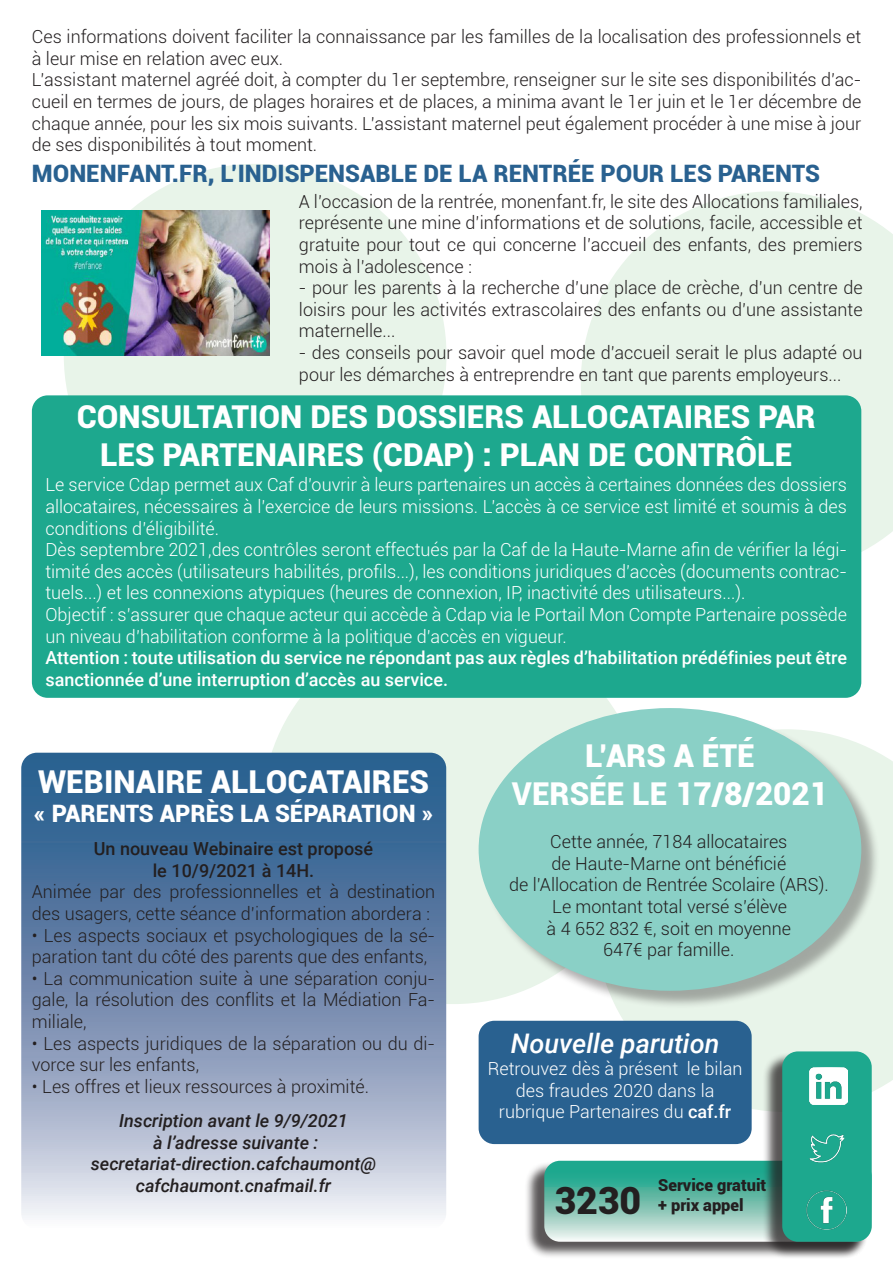
<style>
.page{position:relative;width:893px;height:1263px;background:#fff}
.page>*{position:absolute;margin:0;border:0;box-sizing:border-box;transform-origin:0 0}
.t1{font:900 37.5px "Roboto";color:#231f20}
.t2{font:900 31.5px "Roboto";color:#fff}
.t3{font:italic 500 27px "Roboto";color:#fff}
.t4{font:900 24px "Roboto";color:#296190}
.t5{font:900 24px "Roboto";color:#fff}
.t6{font:300 18px/21.6px "Roboto";color:#231f20}
.t7{font:300 18px/21.6px "Roboto";color:#fff;text-align:justify}
.t8{font:500 18px/21.6px "Roboto";color:#fff}
.t9{font:italic 500 18px "Roboto";color:#231f20}
.t10{font:500 18px "Roboto";color:#231f20}
.t11{font:900 16.5px "Roboto";color:#231f20}
.s1{font-weight:500}
</style>
<div class="page">
<div style="left:262px;top:621px;width:383px;height:383px;background:#e8f4e9;border-radius:50%"></div>
<svg style="left:595px;top:754px;width:298px;height:356px;background:#e8f4ea"></svg>
<div style="left:481px;top:710px;width:399px;height:299px;background:#231f20;opacity:.36"></div>
<div style="left:479px;top:708px;width:382px;height:283px;background:#8ad0c6;border-radius:50%"></div>
<div style="left:64px;top:164px;width:382px;height:383px;background:#e8f4e9;border-radius:50%"></div>
<svg style="left:581px;top:191px;width:312px;height:383px;fill:#e8f4e9"></svg>
<div style="left:524px;top:1162px;width:344px;height:97px;background:#231f20;opacity:.75"></div>
<svg style="left:544px;top:1161px;width:328px;height:81px;background:#75c2b1"></svg>
<div style="left:762px;top:1052px;width:106px;height:207px;background:#231f20;opacity:.75"></div>
<div style="left:782px;top:1051px;width:90px;height:191px;background:#1da88e;border-radius:16px"></div>
<img style="left:810px;top:1067px;width:37px;height:37px">
<img style="left:809px;top:1134px;width:36px;height:29px">
<img style="left:807px;top:1190px;width:39px;height:39px">
<svg style="left:21px;top:753px;width:425px;height:465px;background:#7892b4"></svg>
<div style="left:32px;top:395px;width:829px;height:303px;background:#1da88e;border-radius:16px"></div>
<div style="left:479px;top:1021px;width:273px;height:123px;background:#296190;border-radius:16px"></div>
<img style="left:42px;top:211px;width:228px;height:144px">
<p class="t6" style="left:32px;top:25px;width:831px">Ces informations doivent faciliter la connaissance par les familles de la localisation des professionnels et à leur mise en relation avec eux.</p>
<p class="t6" style="left:32px;top:69px;width:831px;text-align:justify">L’assistant maternel agréé doit, à compter du 1er septembre, renseigner sur le site ses disponibilités d’ac&shy;cueil en termes de jours, de plages horaires et de places, a minima avant le 1er juin et le 1er décembre de chaque année, pour les six mois suivants. L’assistant maternel peut également procéder à une mise à jour de ses disponibilités à tout moment.</p>
<p class="t4" style="left:32px;top:156px;width:790px">MONENFANT.FR, L’INDISPENSABLE DE LA RENTRÉE POUR LES PARENTS</p>
<p class="t6" style="left:299px;top:190px;width:565px;text-align:justify">A l’occasion de la rentrée, monenfant.fr, le site des Allocations familiales, représente une mine d’informations et de solutions, facile, accessible et gratuite pour tout ce qui concerne l’accueil des enfants, des premiers mois à l’adolescence :</p>
<p class="t6" style="left:299px;top:276px;width:565px;text-align:justify">- pour les parents à la recherche d’une place de crèche, d’un centre de loisirs pour les activités extrascolaires des enfants ou d’une assistante maternelle...</p>
<p class="t6" style="left:299px;top:341px;width:565px">- des conseils pour savoir quel mode d’accueil serait le plus adapté ou pour les démarches à entreprendre en tant que parents employeurs...</p>
<p class="t2" style="left:77px;top:395px;width:740px">CONSULTATION DES DOSSIERS ALLOCATAIRES PAR</p>
<p class="t2" style="left:100px;top:432px;width:694px">LES PARTENAIRES (CDAP) : PLAN DE CONTRÔLE</p>
<p class="t7" style="left:45px;top:474px;width:803px">Le service Cdap permet aux Caf d’ouvrir à leurs partenaires un accès à certaines données des dossiers allocataires, nécessaires à l’exercice de leurs missions. L’accès à ce service est limité et soumis à des conditions d’éligibilité.</p>
<p class="t7" style="left:45px;top:538px;width:803px">Dès septembre 2021,des contrôles seront effectués par la Caf de la Haute-Marne afin de vérifier la légi&shy;timité des accès (utilisateurs habilités, profils...), les conditions juridiques d’accès (documents contrac&shy;tuels...) et les connexions atypiques (heures de connexion, IP, inactivité des utilisateurs...).</p>
<p class="t7" style="left:45px;top:603px;width:803px">Objectif : s’assurer que chaque acteur qui accède à Cdap via le Portail Mon Compte Partenaire possède un niveau d’habilitation conforme à la politique d’accès en vigueur.</p>
<p class="t8" style="left:45px;top:646px;width:803px">Attention : toute utilisation du service ne répondant pas aux règles d’habilitation prédéfinies peut être sanctionnée d’une interruption d’accès au service.</p>
<p class="t2" style="left:38px;top:760px;width:392px">WEBINAIRE ALLOCATAIRES</p>
<p class="t5" style="left:34px;top:796px;width:402px">« PARENTS APRÈS LA SÉPARATION »</p>
<p class="t10" style="left:94px;top:836px;width:281px">Un nouveau Webinaire est proposé</p>
<p class="t10" style="left:153px;top:858px;width:163px">le 10/9/2021 à 14H.</p>
<p class="t6" style="left:32px;top:880px;width:405px">Animée par des professionnelles et à destination des usagers, cette séance d’information abordera :</p>
<p class="t6" style="left:32px;top:924px;width:405px">• Les aspects sociaux et psychologiques de la sé&shy;paration tant du côté des parents que des enfants,</p>
<p class="t6" style="left:32px;top:967px;width:405px;text-align:justify">• La communication suite à une séparation conju&shy;gale, la résolution des conflits et la Médiation Fa&shy;miliale,</p>
<p class="t6" style="left:32px;top:1032px;width:405px">• Les aspects juridiques de la séparation ou du di&shy;vorce sur les enfants,</p>
<p class="t6" style="left:32px;top:1075px;width:339px">• Les offres et lieux ressources à proximité.</p>
<p class="t9" style="left:119px;top:1108px;width:230px">Inscription avant le 9/9/2021</p>
<p class="t9" style="left:153px;top:1130px;width:167px">à l’adresse suivante :</p>
<p class="t9" style="left:91px;top:1151px;width:287px">secretariat-direction.cafchaumont@</p>
<p class="t9" style="left:136px;top:1173px;width:197px">cafchaumont.cnafmail.fr</p>
<p class="t2" style="left:585px;top:733px;width:171px">L’ARS A ÉTÉ</p>
<p class="t2" style="left:512px;top:771px;width:318px">VERSÉE LE 17/8/2021</p>
<p class="t6" style="left:550px;top:830px;width:239px">Cette année, 7184 allocataires</p>
<p class="t6" style="left:551px;top:852px;width:236px">de Haute-Marne ont bénéficié</p>
<p class="t6" style="left:509px;top:873px;width:321px;text-align:center">de l’Allocation de Rentrée Scolaire (ARS).<br>Le montant total versé s’élève</p>
<p class="t6" style="left:547px;top:917px;width:246px">à 4 652 832 €, soit en moyenne</p>
<p class="t6" style="left:603px;top:938px;width:133px">647€ par famille.</p>
<p class="t3" style="left:511px;top:1025px;width:210px">Nouvelle parution</p>
<p class="t7" style="left:488px;top:1057px;width:256px;text-align:center">Retrouvez dès à présent le bilan des fraudes 2020 dans la</p>
<p class="t7" style="left:499px;top:1100px;width:234px">rubrique Partenaires du <span class="s1">caf.fr</span></p>
<p class="t1" style="left:554px;top:1174px;width:88px">3230</p>
<p class="t11" style="left:658px;top:1174px;width:110px">Service gratuit</p>
<p class="t11" style="left:658px;top:1193px;width:87px">+ prix appel</p>
</div>
